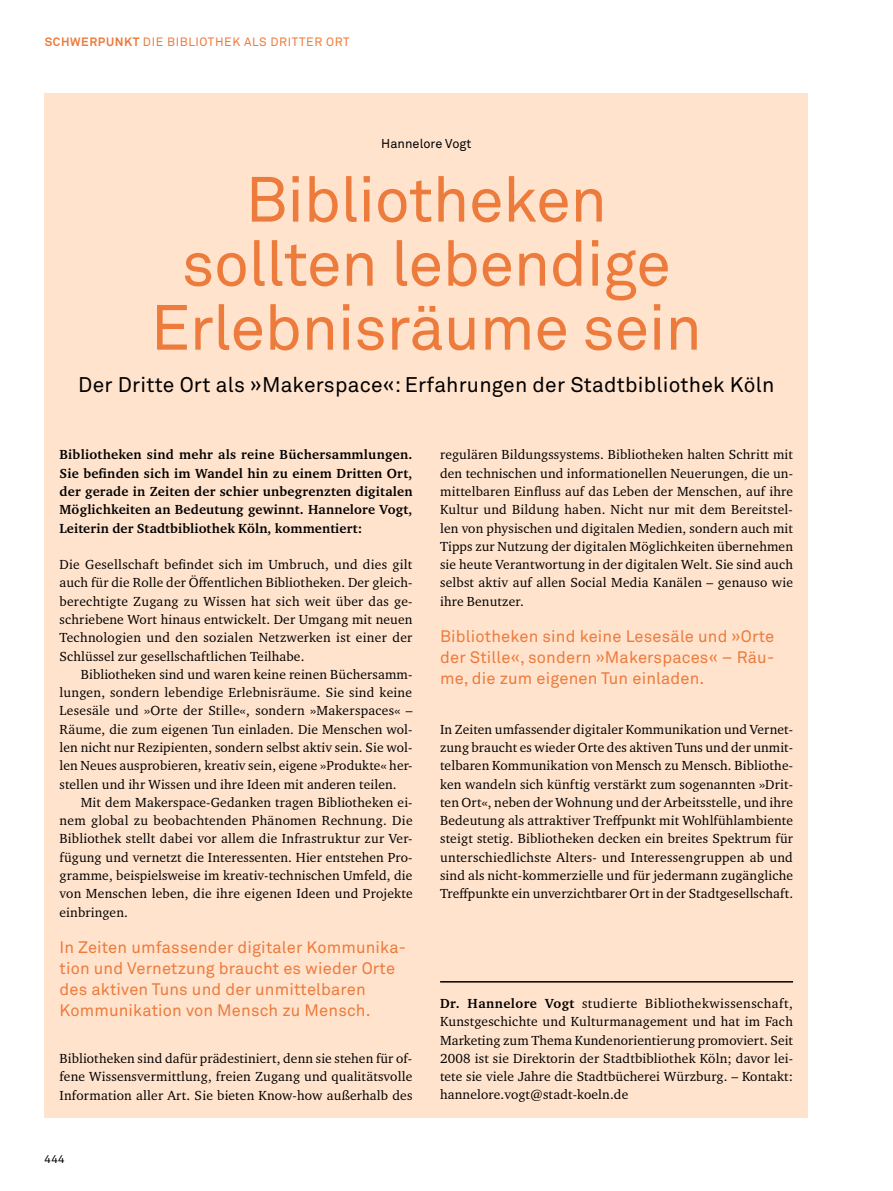
<style>
.page{position:relative;width:893px;height:1191px;background:#fff}
.page>*{position:absolute;margin:0;border:0;box-sizing:border-box;transform-origin:0 0}
.t1{font:63px/64.1px "Akkurat Pro";letter-spacing:-.01em;color:#ec7b3c;text-align:center}
.t2{font:21px "Akkurat Pro";letter-spacing:.01em;color:#000}
.t3{font:16.5px/21px "Akkurat Pro";letter-spacing:.01em;color:#ec7b3c}
.t4{font:13.5px/18.3px "Charter ITC Pro";letter-spacing:.01em;color:#000;text-align:justify}
.t5{font:700 13.5px/18.3px "Charter ITC Pro";letter-spacing:.01em;color:#000;text-align:justify}
.t6{font:12.75px "Akkurat Pro";letter-spacing:.005em;color:#000}
.t7{font:12px "Akkurat Pro";letter-spacing:.05em;color:#ec7b3c}
.t8{font:11.25px "Akkurat Pro";color:#000}
.s1{font-weight:700}
</style>
<div class="page">
<div style="left:45px;top:94px;width:763px;height:1023px;background:#ffe3cd"></div>
<hr style="left:440px;top:981px;width:353px;height:1px;background:#000">
<p class="t7" style="left:45px;top:35px;width:306px"><span class="s1">SCHWERPUNKT</span> DIE BIBLIOTHEK ALS DRITTER ORT</p>
<p class="t6" style="left:381px;top:136px;width:92px">Hannelore Vogt</p>
<h1 class="t1" style="left:151px;top:168px;width:553px">Bibliotheken sollten lebendige<br>Erlebnisräume sein</h1>
<h2 class="t2" style="left:78px;top:372px;width:697px">Der Dritte Ort als »Makerspace«: Erfahrungen der Stadtbibliothek Köln</h2>
<p class="t5" style="left:60px;top:445px;width:355px">Bibliotheken sind mehr als reine Büchersammlungen.<br>Sie befinden sich im Wandel hin zu einem Dritten Ort, der gerade in Zeiten der schier unbegrenzten digitalen Möglichkeiten an Bedeutung gewinnt. Hannelore Vogt, Leiterin der Stadtbibliothek Köln, kommentiert:</p>
<p class="t4" style="left:60px;top:555px;width:354px">Die Gesellschaft befindet sich im Umbruch, und dies gilt auch für die Rolle der Öffentlichen Bibliotheken. Der gleich&shy;berechtigte Zugang zu Wissen hat sich weit über das ge&shy;schriebene Wort hinaus entwickelt. Der Umgang mit neuen Technologien und den sozialen Netzwerken ist einer der Schlüssel zur gesellschaftlichen Teilhabe.</p>
<p class="t4" style="left:60px;top:665px;width:354px;text-indent:21px">Bibliotheken sind und waren keine reinen Büchersamm&shy;lungen, sondern lebendige Erlebnisräume. Sie sind keine Lesesäle und »Orte der Stille«, sondern »Makerspaces« – Räume, die zum eigenen Tun einladen. Die Menschen wol&shy;len nicht nur Rezipienten, sondern selbst aktiv sein. Sie wol&shy;len Neues ausprobieren, kreativ sein, eigene »Produkte« her&shy;stellen und ihr Wissen und ihre Ideen mit anderen teilen.</p>
<p class="t4" style="left:60px;top:793px;width:355px;text-indent:21px">Mit dem Makerspace-Gedanken tragen Bibliotheken ei&shy;nem global zu beobachtenden Phänomen Rechnung. Die Bibliothek stellt dabei vor allem die Infrastruktur zur Ver&shy;fügung und vernetzt die Interessenten. Hier entstehen Pro&shy;gramme, beispielsweise im kreativ-technischen Umfeld, die von Menschen leben, die ihre eigenen Ideen und Projekte einbringen.</p>
<p class="t3" style="left:60px;top:937px;width:348px">In Zeiten umfassender digitaler Kommunika&shy;tion und Vernetzung braucht es wieder Orte des aktiven Tuns und der unmittelbaren Kommunikation von Mensch zu Mensch.</p>
<p class="t4" style="left:60px;top:1049px;width:354px">Bibliotheken sind dafür prädestiniert, denn sie stehen für of&shy;fene Wissensvermittlung, freien Zugang und qualitätsvolle Information aller Art. Sie bieten Know-how außerhalb des</p>
<p class="t8" style="left:45px;top:1152px;width:21px">444</p>
<p class="t4" style="left:440px;top:445px;width:354px">regulären Bildungssystems. Bibliotheken halten Schritt mit den technischen und informationellen Neuerungen, die un&shy;mittelbaren Einfluss auf das Leben der Menschen, auf ihre Kultur und Bildung haben. Nicht nur mit dem Bereitstel&shy;len von physischen und digitalen Medien, sondern auch mit Tipps zur Nutzung der digitalen Möglichkeiten übernehmen sie heute Verantwortung in der digitalen Welt. Sie sind auch selbst aktiv auf allen Social Media Kanälen – genauso wie ihre Benutzer.</p>
<p class="t3" style="left:440px;top:626px;width:336px;text-align:justify">Bibliotheken sind keine Lesesäle und »Orte der Stille«, sondern »Makerspaces« – Räu&shy;me, die zum eigenen Tun einladen.</p>
<p class="t4" style="left:440px;top:719px;width:355px">In Zeiten umfassender digitaler Kommunikation und Vernet&shy;zung braucht es wieder Orte des aktiven Tuns und der unmit&shy;telbaren Kommunikation von Mensch zu Mensch. Bibliothe&shy;ken wandeln sich künftig verstärkt zum sogenannten »Drit&shy;ten Ort«, neben der Wohnung und der Arbeitsstelle, und ihre Bedeutung als attraktiver Treffpunkt mit Wohlfühlambiente steigt stetig. Bibliotheken decken ein breites Spektrum für unterschiedlichste Alters- und Interessengruppen ab und sind als nicht-kommerzielle und für jedermann zugängliche Treffpunkte ein unverzichtbarer Ort in der Stadtgesellschaft.</p>
<p class="t4" style="left:440px;top:994px;width:355px"><span class="s1">Dr. Hannelore Vogt</span> studierte Bibliothekwissenschaft, Kunstgeschichte und Kulturmanagement und hat im Fach Marketing zum Thema Kundenorientierung promoviert. Seit 2008 ist sie Direktorin der Stadtbibliothek Köln; davor lei&shy;tete sie viele Jahre die Stadtbücherei Würzburg. – Kontakt: hannelore.vogt@stadt-koeln.de</p>
</div>
